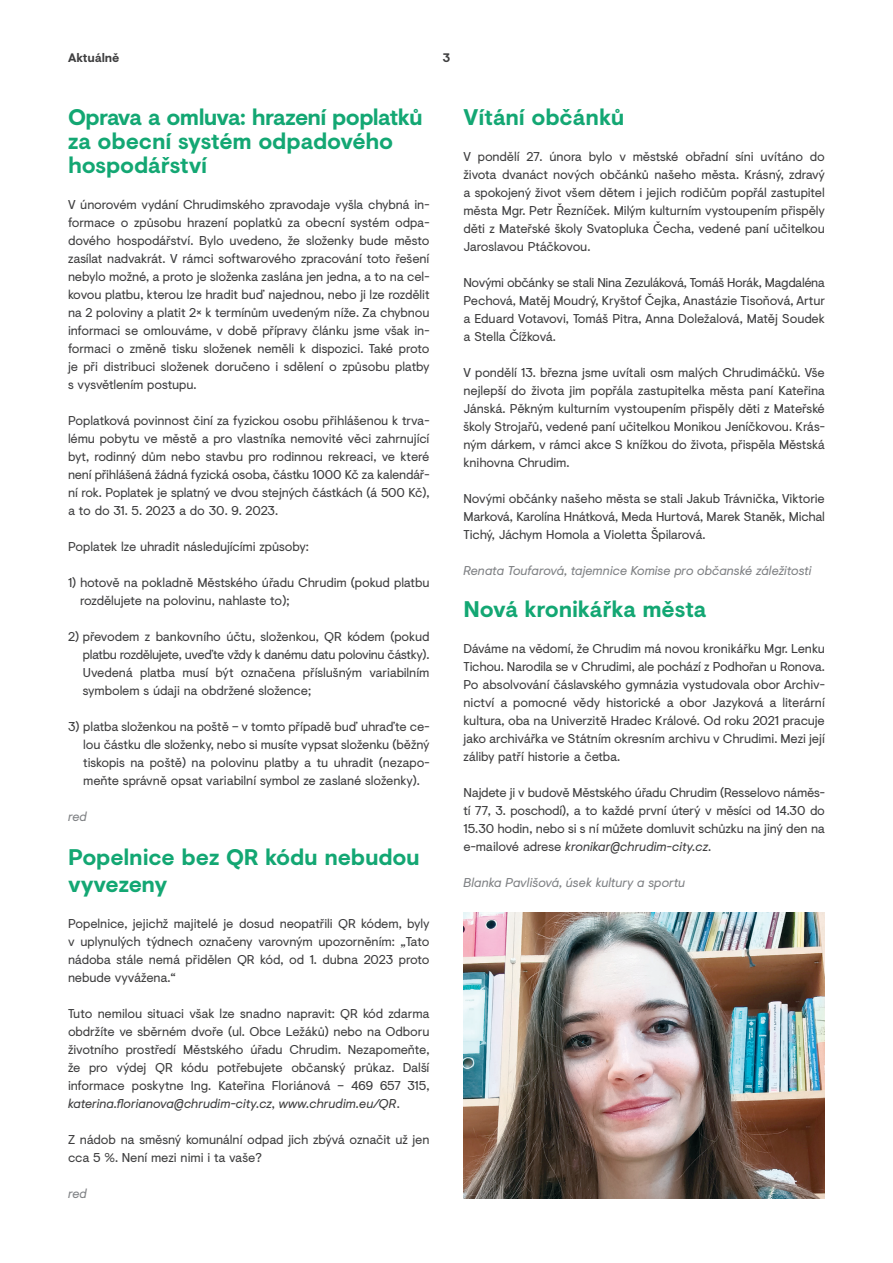
<style>
.page{position:relative;width:893px;height:1263px;background:#fff}
.page>*{position:absolute;margin:0;border:0;box-sizing:border-box;transform-origin:0 0}
.t1{font:700 22.5px/24px "Visuelt";letter-spacing:-.01em;color:#13a773}
.t2{font:12.75px/18px "Visuelt";letter-spacing:-.01em;color:#3e3e3f;text-align:justify}
.t3{font:italic 12.75px "Visuelt";letter-spacing:-.01em;color:#808285}
.t4{font:700 12.3px "Visuelt";letter-spacing:-.005em;color:#3e3e3f}
.s1{font-style:italic}
</style>
<div class="page">
<img style="left:463px;top:912px;width:362px;height:286px">
<p class="t4" style="left:68px;top:49px;width:53px">Aktuálně</p>
<p class="t4" style="left:443px;top:49px;width:9px">3</p>
<h1 class="t1" style="left:68px;top:104px;width:356px">Oprava a omluva: hrazení poplatků za obecní systém odpadového hospodářství</h1>
<p class="t2" style="left:68px;top:195px;width:363px">V únorovém vydání Chrudimského zpravodaje vyšla chybná in&shy;formace o způsobu hrazení poplatků za obecní systém odpa&shy;dového hospodářství. Bylo uvedeno, že složenky bude město zasílat nadvakrát. V rámci softwarového zpracování toto řešení nebylo možné, a proto je složenka zaslána jen jedna, a to na cel&shy;kovou platbu, kterou lze hradit buď najednou, nebo ji lze rozdělit na 2 poloviny a platit 2× k termínům uvedeným níže. Za chybnou informaci se omlouváme, v době přípravy článku jsme však in&shy;formaci o změně tisku složenek neměli k dispozici. Také proto je při distribuci složenek doručeno i sdělení o způsobu platby s vysvětlením postupu.</p>
<p class="t2" style="left:68px;top:411px;width:363px">Poplatková povinnost činí za fyzickou osobu přihlášenou k trva&shy;lému pobytu ve městě a pro vlastníka nemovité věci zahrnující byt, rodinný dům nebo stavbu pro rodinnou rekreaci, ve které není přihlášená žádná fyzická osoba, částku 1000 Kč za kalendář&shy;ní rok. Poplatek je splatný ve dvou stejných částkách (á 500 Kč), a to do 31. 5. 2023 a do 30. 9. 2023.</p>
<p class="t2" style="left:68px;top:537px;width:242px">Poplatek lze uhradit následujícími způsoby:</p>
<p class="t2" style="left:80px;top:573px;width:351px;text-indent:-12px">1) hotově na pokladně Městského úřadu Chrudim (pokud platbu rozdělujete na polovinu, nahlaste to);</p>
<p class="t2" style="left:83px;top:627px;width:348px;text-indent:-15px">2) převodem z bankovního účtu, složenkou, QR kódem (pokud platbu rozdělujete, uveďte vždy k danému datu polovinu částky).<br>Uvedená platba musí být označena příslušným variabilním symbolem s údaji na obdržené složence;</p>
<p class="t2" style="left:83px;top:717px;width:348px;text-indent:-15px">3) platba složenkou na poště – v tomto případě buď uhraďte ce&shy;lou částku dle složenky, nebo si musíte vypsat složenku (běžný tiskopis na poště) na polovinu platby a tu uhradit (nezapo&shy;meňte správně opsat variabilní symbol ze zaslané složenky).</p>
<p class="t3" style="left:68px;top:807px;width:21px">red</p>
<h1 class="t1" style="left:68px;top:843px;width:353px;line-height:27px">Popelnice bez QR kódu nebudou vyvezeny</h1>
<p class="t2" style="left:68px;top:914px;width:363px">Popelnice, jejichž majitelé je dosud neopatřili QR kódem, byly v uplynulých týdnech označeny varovným upozorněním: „Tato nádoba stále nemá přidělen QR kód, od 1. dubna 2023 proto nebude vyvážena.“</p>
<p class="t2" style="left:68px;top:1004px;width:363px">Tuto nemilou situaci však lze snadno napravit: QR kód zdarma obdržíte ve sběrném dvoře (ul. Obce Ležáků) nebo na Odboru životního prostředí Městského úřadu Chrudim. Nezapomeňte, že pro výdej QR kódu potřebujete občanský průkaz. Další informace poskytne Ing. Kateřina Floriánová – 469 657 315, <span class="s1">katerina.florianova@chrudim-city.cz</span>, <span class="s1">www.chrudim.eu/QR</span>.</p>
<p class="t2" style="left:68px;top:1130px;width:363px">Z nádob na směsný komunální odpad jich zbývá označit už jen cca 5 %. Není mezi nimi i ta vaše?</p>
<p class="t3" style="left:68px;top:1184px;width:21px">red</p>
<h1 class="t1" style="left:463px;top:104px;width:163px">Vítání občánků</h1>
<p class="t2" style="left:463px;top:147px;width:363px">V pondělí 27. února bylo v městské obřadní síni uvítáno do života dvanáct nových občánků našeho města. Krásný, zdravý a spokojený život všem dětem i jejich rodičům popřál zastupitel města Mgr. Petr Řezníček. Milým kulturním vystoupením přispěly děti z Mateřské školy Svatopluka Čecha, vedené paní učitelkou Jaroslavou Ptáčkovou.</p>
<p class="t2" style="left:463px;top:273px;width:363px">Novými občánky se stali Nina Zezuláková, Tomáš Horák, Magdaléna Pechová, Matěj Moudrý, Kryštof Čejka, Anastázie Tisoňová, Artur a Eduard Votavovi, Tomáš Pitra, Anna Doležalová, Matěj Soudek a Stella Čížková.</p>
<p class="t2" style="left:463px;top:363px;width:363px">V pondělí 13. března jsme uvítali osm malých Chrudimáčků. Vše nejlepší do života jim popřála zastupitelka města paní Kateřina Jánská. Pěkným kulturním vystoupením přispěly děti z Mateřské školy Strojařů, vedené paní učitelkou Monikou Jeníčkovou. Krás&shy;ným dárkem, v rámci akce S knížkou do života, přispěla Městská knihovna Chrudim.</p>
<p class="t2" style="left:463px;top:489px;width:363px">Novými občánky našeho města se stali Jakub Trávnička, Viktorie Marková, Karolína Hnátková, Meda Hurtová, Marek Staněk, Michal Tichý, Jáchym Homola a Violetta Špilarová.</p>
<p class="t3" style="left:463px;top:561px;width:350px">Renata Toufarová, tajemnice Komise pro občanské záležitosti</p>
<h1 class="t1" style="left:463px;top:596px;width:244px">Nová kronikářka města</h1>
<p class="t2" style="left:463px;top:639px;width:363px">Dáváme na vědomí, že Chrudim má novou kronikářku Mgr. Lenku Tichou. Narodila se v Chrudimi, ale pochází z Podhořan u Ronova.<br>Po absolvování čáslavského gymnázia vystudovala obor Archiv&shy;nictví a pomocné vědy historické a obor Jazyková a literární kultura, oba na Univerzitě Hradec Králové. Od roku 2021 pracuje jako archivářka ve Státním okresním archivu v Chrudimi. Mezi její záliby patří historie a četba.</p>
<p class="t2" style="left:463px;top:783px;width:363px">Najdete ji v budově Městského úřadu Chrudim (Resselovo náměs&shy;tí 77, 3. poschodí), a to každé první úterý v měsíci od 14.30 do 15.30 hodin, nebo si s ní můžete domluvit schůzku na jiný den na e-mailové adrese <span class="s1">kronikar@chrudim-city.cz</span>.</p>
<p class="t3" style="left:463px;top:874px;width:223px">Blanka Pavlišová, úsek kultury a sportu</p>
</div>
